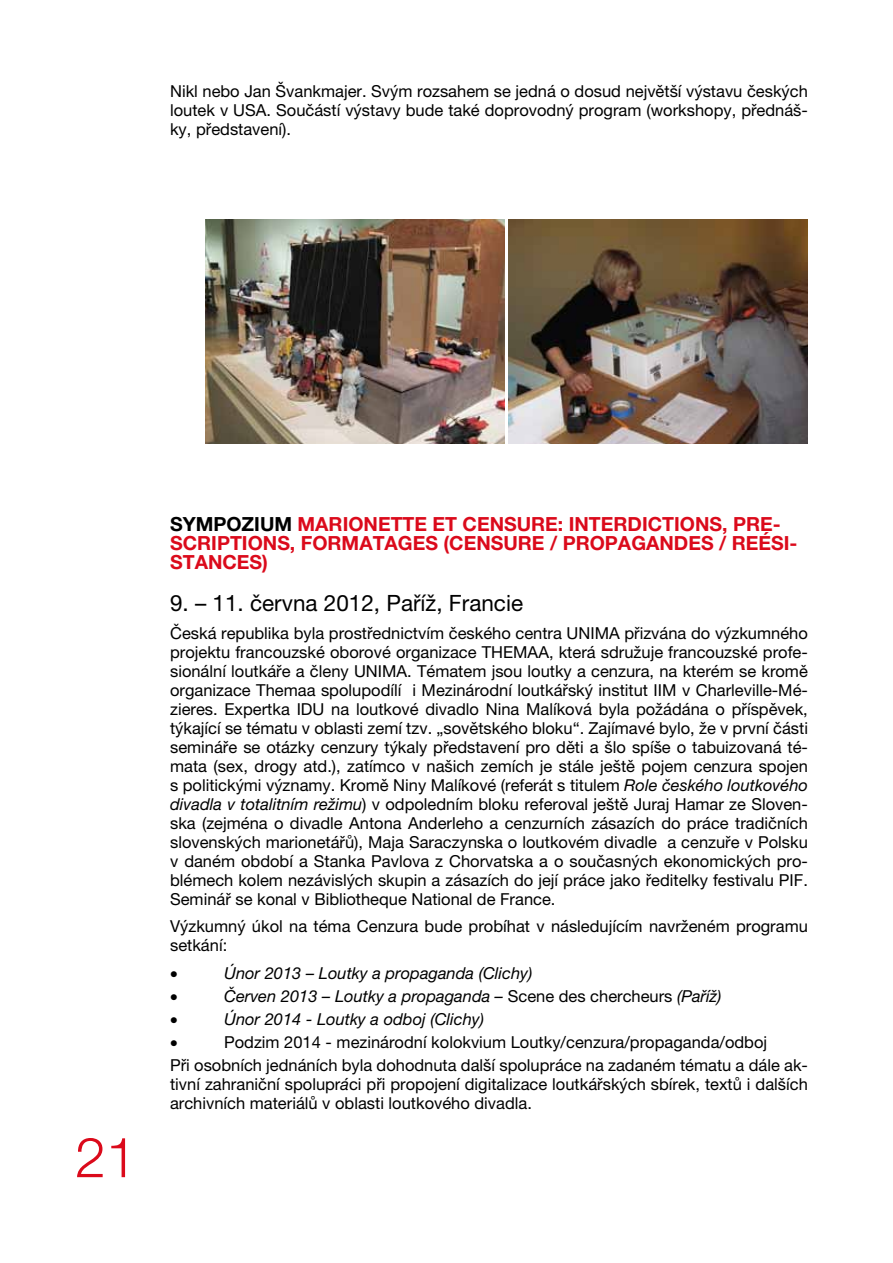
<style>
.page{position:relative;width:893px;height:1263px;background:#fff}
.page>*{position:absolute;margin:0;border:0;box-sizing:border-box;transform-origin:0 0}
.t1{font:300 55.5px "Helvetica Neue LT Pro";color:#db0a1b}
.t2{font:22.5px "Helvetica Neue LT Pro";color:#000}
.t3{font:700 19.5px "Helvetica Neue LT Pro";color:#db0a1b}
.t4{font:700 19.5px "Helvetica Neue LT Pro";color:#000}
.t5{font:16.5px/18.9px "Helvetica Neue LT Pro";color:#000}
.t6{font:italic 16.5px "Helvetica Neue LT Pro";color:#000}
.t7{font:16.5px "Symbol";color:#000}
.s1{color:#db0a1b}
.s2{font-style:italic}
.s3{font-style:normal}
</style>
<div class="page">
<img style="left:205px;top:219px;width:300px;height:224px">
<img style="left:509px;top:219px;width:299px;height:224px">
<p class="t5" style="left:170px;top:81px;width:639px;text-align:justify">Nikl nebo Jan Švankmajer. Svým rozsahem se jedná o dosud největší výstavu českých loutek v USA. Součástí výstavy bude také doprovodný program (workshopy, přednáš&shy;ky, představení).</p>
<h1 class="t1" style="left:75px;top:1123px;width:63px">21</h1>
<p class="t4" style="left:170px;top:512px;width:143px">SYMPOZIUM <span class="s1">MAR</span></p>
<p class="t3" style="left:343px;top:512px;width:404px">IONETTE ET CENSURE: INTERDICTIONS, PRE</p>
<p class="t3" style="left:773px;top:512px;width:9px">-</p>
<p class="t3" style="left:170px;top:530px;width:294px">SCRIPTIONS, FORMATAGES (CEN</p>
<p class="t3" style="left:491px;top:530px;width:308px">SURE / PROPAGAN DES / REÉSI-</p>
<p class="t3" style="left:170px;top:549px;width:99px">STAN CES)</p>
<h2 class="t2" style="left:170px;top:590px;width:354px">9. – 11. června 2012, Paříž, Francie</h2>
<p class="t5" style="left:170px;top:623px;width:639px;text-align:justify">Česká republika byla prostřednictvím českého centra UNIMA přizvána do výzkumného projektu francouzské oborové organizace THEMAA, která sdružuje francouzské profe&shy;sionální loutkáře a členy UNIMA. Tématem jsou loutky a cenzura, na kterém se kromě organizace Themaa spolupodílí i Mezinárodní loutkářský institut IIM v Charleville-Mé&shy;zieres. Expertka IDU na loutkové divadlo Nina Malíková byla požádána o příspěvek, týkající se tématu v oblasti zemí tzv. „sovětského bloku“. Zajímavé bylo, že v první části semináře se otázky cenzury týkaly představení pro děti a šlo spíše o tabuizovaná té&shy;mata (sex, drogy atd.), zatímco v našich zemích je stále ještě pojem cenzura spojen s politickými významy. Kromě Niny Malíkové (referát s titulem <span class="s2">Role českého loutkového divadla v totalitním režimu</span>) v odpoledním bloku referoval ještě Juraj Hamar ze Sloven&shy;ska (zejména o divadle Antona Anderleho a cenzurních zásazích do práce tradičních slovenských marionetářů), Maja Saraczynska o loutkovém divadle a cenzuře v Polsku v daném období a Stanka Pavlova z Chorvatska a o současných ekonomických pro&shy;blémech kolem nezávislých skupin a zásazích do její práce jako ředitelky festivalu PIF.<br>Seminář se konal v Bibliotheque National de France.</p>
<p class="t5" style="left:170px;top:916px;width:639px">Výzkumný úkol na téma Cenzura bude probíhat v následujícím navrženém programu setkání:</p>
<p class="t7" style="left:170px;top:962px;width:9px">•</p>
<p class="t6" style="left:224px;top:963px;width:310px">Únor 2013 – Loutky a propaganda (Clichy)</p>
<p class="t7" style="left:170px;top:985px;width:9px">•</p>
<p class="t6" style="left:224px;top:986px;width:499px">Červen 2013 – Loutky a propaganda – <span class="s3">Scene des chercheurs</span> (Paříž)</p>
<p class="t7" style="left:170px;top:1008px;width:9px">•</p>
<p class="t6" style="left:224px;top:1009px;width:262px">Únor 2014 - Loutky a odboj (Clichy)</p>
<p class="t7" style="left:170px;top:1031px;width:9px">•</p>
<p class="t5" style="left:170px;top:1030px;width:639px;line-height:23.2px;text-indent:54px">Podzim 2014 - mezinárodní kolokvium Loutky/cenzura/propaganda/odboj<br>Při osobních jednáních byla dohodnuta další spolupráce na zadaném tématu a dále ak-</p>
<p class="t5" style="left:170px;top:1075px;width:639px">tivní zahraniční spolupr<span class="s2">á</span>ci při propojení digitalizace loutkářských sbírek, textů i dalších archivních materiálů v oblasti loutkového divadla.</p>
</div>
